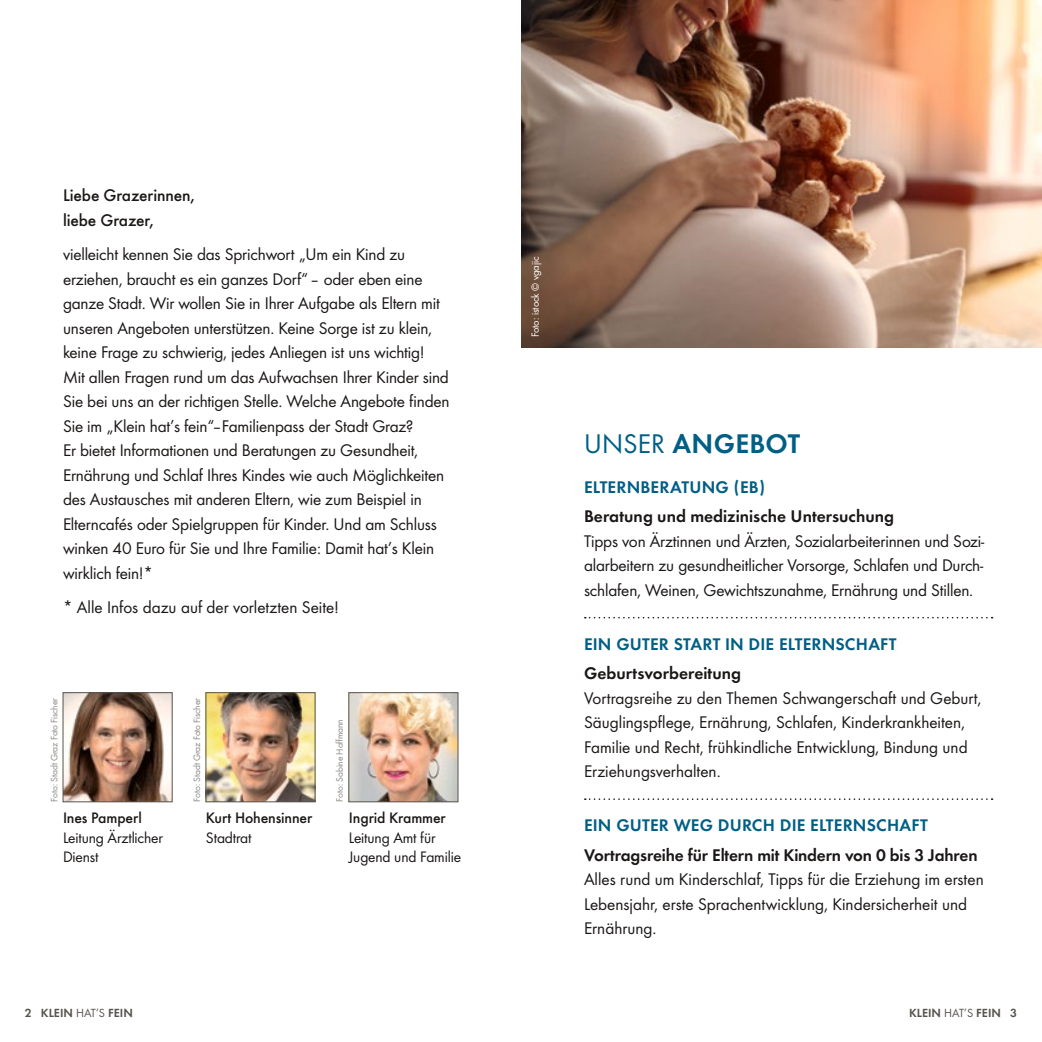
<style>
.page{position:relative;width:1042px;height:1042px;background:#fff}
.page>*{position:absolute;margin:0;border:0;box-sizing:border-box;transform-origin:0 0}
.t1{font:28px "Futura Dem";letter-spacing:.01em;color:#005f85}
.t2{font:17.5px/24.5px "Futura Boo";letter-spacing:-.01em;color:#1a1716}
.t3{font:17.5px "Futura Dem";color:#1a1716}
.t4{font:17.5px "Futura Dem";letter-spacing:.01em;color:#005f85}
.t5{font:500 17.5px/24.5px "Futura";letter-spacing:-.01em;color:#1a1716}
.t6{font:15.75px/19.2px "Futura Boo";letter-spacing:-.01em;color:#1a1716}
.t7{font:500 15.75px "Futura";letter-spacing:-.01em;color:#1a1716}
.t8{font:12.25px "Futura Dem";color:#57544d}
.t9{font:10.67px "Futura Boo";letter-spacing:-.01em;color:#fff}
.t10{font:9.62px "Futura Boo";letter-spacing:-.01em;color:#888785}
.s1{font-family:"Futura Boo"}
</style>
<div class="page">
<img style="left:521px;top:0;width:521px;height:347px">
<svg style="left:585px;top:617px;width:407px;height:1px"></svg>
<svg style="left:585px;top:798px;width:407px;height:2px"></svg>
<img style="left:65px;top:694px;width:105px;height:106px">
<div style="left:63px;top:692px;width:109px;height:110px;border:1px solid #57544d"></div>
<img style="left:208px;top:694px;width:105px;height:106px">
<div style="left:206px;top:692px;width:109px;height:110px;border:1px solid #57544d"></div>
<img style="left:350px;top:694px;width:106px;height:106px">
<div style="left:348px;top:692px;width:110px;height:110px;border:1px solid #57544d"></div>
<p class="t5" style="left:63px;top:182px;width:133px">Liebe Grazerinnen, liebe Grazer,</p>
<p class="t2" style="left:63px;top:241px;width:388px">vielleicht kennen Sie das Sprichwort „Um ein Kind zu erziehen, braucht es ein ganzes Dorf“ – oder eben eine ganze Stadt. Wir wollen Sie in Ihrer Aufgabe als Eltern mit unseren Angeboten unterstützen. Keine Sorge ist zu klein, keine Frage zu schwierig, jedes Anliegen ist uns wichtig!<br>Mit allen Fragen rund um das Aufwachsen Ihrer Kinder sind Sie bei uns an der richtigen Stelle. Welche Angebote finden Sie im „Klein hat’s fein“–Familienpass der Stadt Graz?<br>Er bietet Informationen und Beratungen zu Gesundheit, Ernährung und Schlaf Ihres Kindes wie auch Möglichkeiten des Austausches mit anderen Eltern, wie zum Beispiel in Elterncafés oder Spielgruppen für Kinder. Und am Schluss winken 40 Euro für Sie und Ihre Familie: Damit hat’s Klein wirklich fein!*</p>
<p class="t2" style="left:63px;top:594px;width:278px">* Alle Infos dazu auf der vorletzten Seite!</p>
<p class="t10" style="left:48px;top:802px;width:105px;rotate:-90deg">Foto: Stadt Graz Foto Fischer</p>
<p class="t10" style="left:190px;top:802px;width:105px;rotate:-90deg">Foto: Stadt Graz Foto Fischer</p>
<p class="t7" style="left:63px;top:806px;width:80px">Ines Pamperl</p>
<p class="t6" style="left:63px;top:827px;width:101px">Leitung Ärztlicher<br>Dienst</p>
<p class="t7" style="left:206px;top:806px;width:108px">Kurt Hohensinner</p>
<p class="t6" style="left:206px;top:827px;width:47px">Stadtrat</p>
<p class="t10" style="left:333px;top:802px;width:84px;rotate:-90deg">Foto: Sabine Hoffmann</p>
<p class="t7" style="left:349px;top:806px;width:98px">Ingrid Krammer</p>
<p class="t6" style="left:349px;top:827px;width:114px">Leitung Amt für<br>Jugend und Familie</p>
<p class="t9" style="left:528px;top:337px;width:82px;rotate:-90deg">Foto: istock © vgajic</p>
<h1 class="t1" style="left:584px;top:423px;width:218px"><span class="s1">UNSER</span> ANGEBOT</h1>
<p class="t4" style="left:584px;top:474px;width:183px">ELTERNBERATUNG (EB)</p>
<p class="t3" style="left:584px;top:503px;width:311px">Beratung und medizinische Untersuchung</p>
<p class="t2" style="left:584px;top:527px;width:402px;text-align:justify">Tipps von Ärztinnen und Ärzten, Sozialarbeiterinnen und Sozi&shy;alarbeitern zu gesundheitlicher Vorsorge, Schlafen und Durch&shy;schlafen, Weinen, Gewichtszunahme, Ernährung und Stillen.</p>
<p class="t4" style="left:584px;top:631px;width:314px">EIN GUTER START IN DIE ELTERNSCHAFT</p>
<p class="t3" style="left:584px;top:660px;width:158px">Geburtsvorbereitung</p>
<p class="t2" style="left:584px;top:684px;width:399px">Vortragsreihe zu den Themen Schwangerschaft und Geburt, Säuglingspflege, Ernährung, Schlafen, Kinderkrankheiten, Familie und Recht, frühkindliche Entwicklung, Bindung und Erziehungsverhalten.</p>
<p class="t4" style="left:584px;top:812px;width:345px">EIN GUTER WEG DURCH DIE ELTERNSCHAFT</p>
<p class="t3" style="left:584px;top:842px;width:395px">Vortragsreihe für Eltern mit Kindern von 0 bis 3 Jahren</p>
<p class="t2" style="left:584px;top:866px;width:401px">Alles rund um Kinderschlaf, Tipps für die Erziehung im ersten<br>Lebensjahr, erste Sprachentwicklung, Kindersicherheit und<br>Ernährung.</p>
<p class="t8" style="left:25px;top:1004px;width:110px">2 KLEIN <span class="s1">HAT’S</span> FEIN</p>
<p class="t8" style="left:909px;top:1004px;width:110px">KLEIN <span class="s1">HAT’S</span> FEIN 3</p>
</div>
